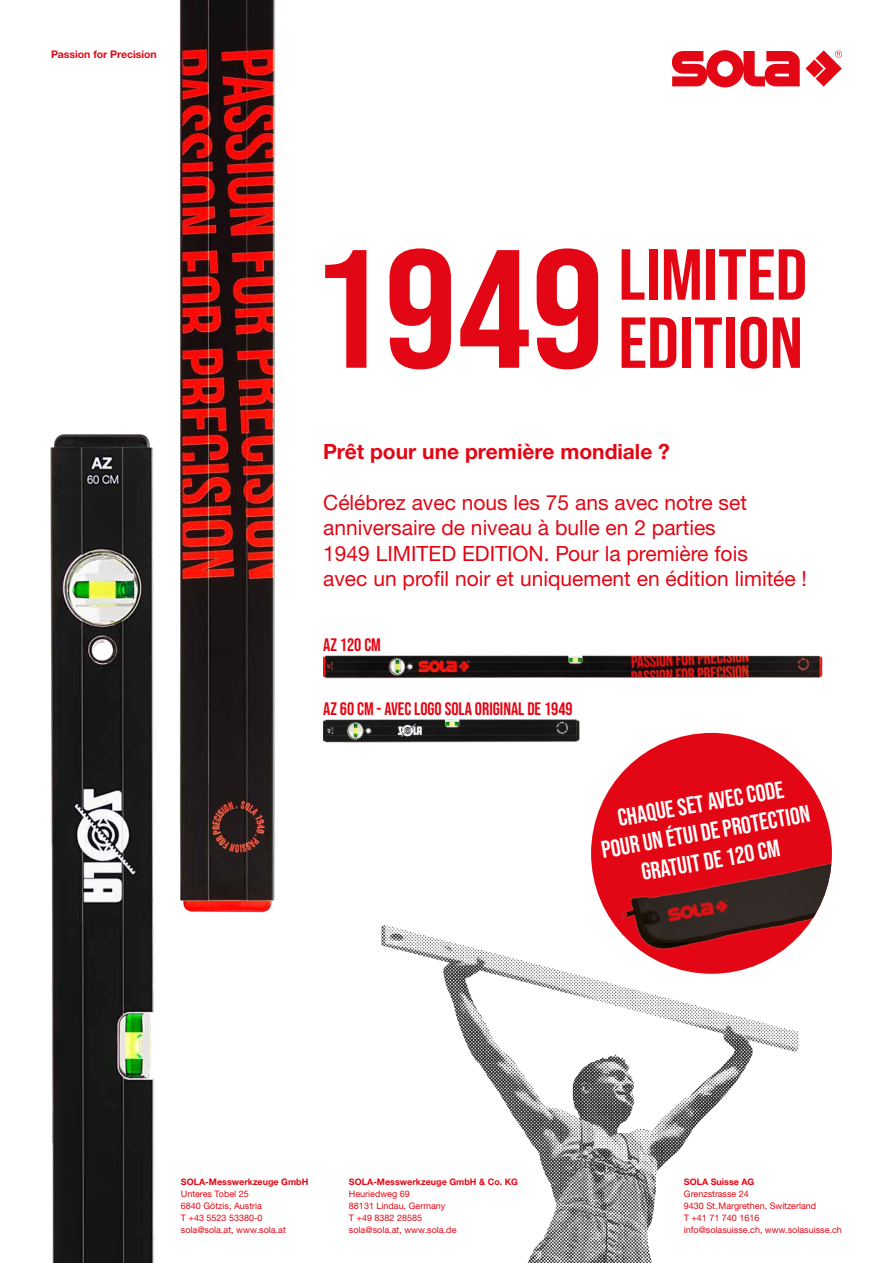
<style>
.page{position:relative;width:893px;height:1263px;background:#fff}
.page>*{position:absolute;margin:0;border:0;box-sizing:border-box;transform-origin:0 0}
.t1{font:168px "Bebas Neue";color:#e30614;scale:1.09 1}
.t2{font:72px "Bebas Neue";color:#e30614;scale:1.09 1}
.t3{font:24px/28.8px "Bebas Neue";color:#fff;text-align:center}
.t4{font:21px/25.5px "Helvetica Neue LTW1 G";color:#e30614}
.t5{font:700 21px "Helvetica Neue LTW1 G";color:#e30614}
.t6{font:18px "Bebas Neue";color:#e30614}
.t7{font:700 10.5px "Helvetica Neue LTW1 G";color:#e30614}
.t8{font:9px/12px "Helvetica Neue LTW1 G";color:#e30614}
.t9{font:700 9px "Helvetica Neue LTW1 G";color:#e30614}
</style>
<div class="page">
<img style="left:381px;top:865px;width:418px;height:398px">
<img style="left:50px;top:434px;width:104px;height:829px">
<img style="left:179px;top:0;width:97px;height:913px">
<img style="left:323px;top:655px;width:500px;height:24px">
<img style="left:323px;top:719px;width:257px;height:24px">
<svg style="left:672px;top:50px;width:170px;height:37px"></svg>
<div style="left:591px;top:733px;width:241px;height:241px;background:#e30614;border-radius:50%"></div>
<img style="left:602px;top:764px;width:230px;height:210px">
<p class="t7" style="left:51px;top:48px;width:107px">Passion for Precision</p>
<h1 class="t1" style="left:310px;top:214px;width:271px">1949</h1>
<h2 class="t2" style="left:618px;top:234px;width:175px">LIMITED</h2>
<h2 class="t2" style="left:618px;top:302px;width:171px">EDITION</h2>
<h3 class="t5" style="left:323px;top:438px;width:348px">Prêt pour une première mondiale ?</h3>
<h3 class="t4" style="left:323px;top:489px;width:485px">Célébrez avec nous les 75 ans avec notre set anniversaire de niveau à bulle en 2 parties<br>1949 LIMITED EDITION. Pour la première fois<br>avec un profil noir et uniquement en édition limitée !</h3>
<h3 class="t6" style="left:323px;top:634px;width:59px">AZ 120 CM</h3>
<h3 class="t6" style="left:323px;top:698px;width:251px">AZ 60 CM - AVEC LOGO SOLA ORIGINAL DE 1949</h3>
<h3 class="t3" style="left:594px;top:807px;width:213px;rotate:-10deg">CHAQUE SET AVEC CODE<br>POUR UN ÉTUI DE PROTECTION<br>GRATUIT DE 120 CM</h3>
<p class="t9" style="left:181px;top:1176px;width:129px">SOLA-Messwerkzeuge GmbH</p>
<p class="t8" style="left:181px;top:1188px;width:107px">Unteres Tobel 25<br>6840 Götzis, Austria<br>T +43 5523 53380-0 sola@sola.at, www.sola.at</p>
<p class="t9" style="left:349px;top:1176px;width:170px">SOLA-Messwerkzeuge GmbH &amp; Co. KG</p>
<p class="t8" style="left:349px;top:1188px;width:109px">Heuriedweg 69<br>88131 Lindau, Germany<br>T +49 8382 28585 sola@sola.at, www.sola.de</p>
<p class="t9" style="left:684px;top:1176px;width:72px">SOLA Suisse AG</p>
<p class="t8" style="left:684px;top:1188px;width:160px">Grenzstrasse 24<br>9430 St.Margrethen, Switzerland<br>T +41 71 740 1616<br>info@solasuisse.ch, www.solasuisse.ch</p>
</div>
